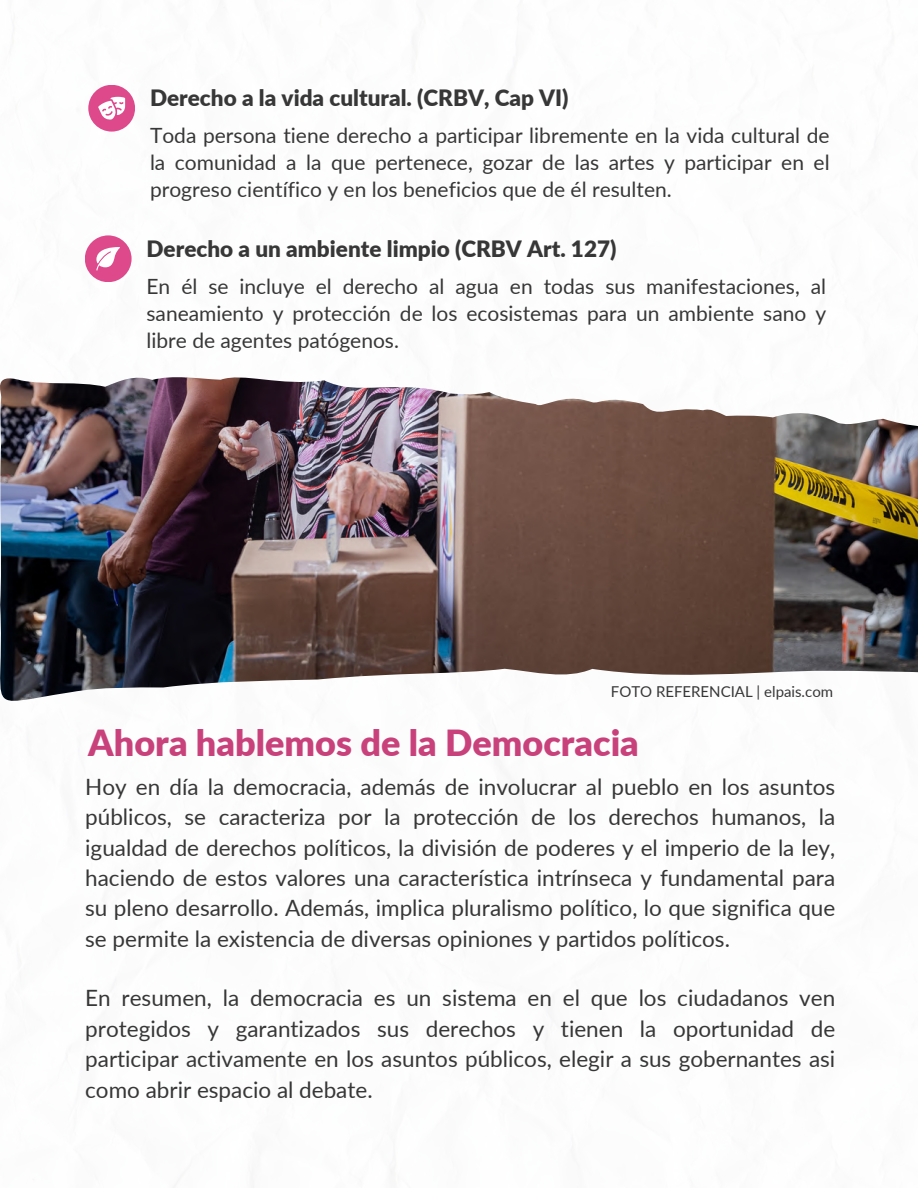
<style>
.page{position:relative;width:918px;height:1188px;background:#fff}
.page>*{position:absolute;margin:0;border:0;box-sizing:border-box;transform-origin:0 0}
.t1{font:900 36px "Lato";color:#c9417b}
.t2{font:22.5px/30.3px "Lato";color:#373737;text-align:justify}
.t3{font:900 22.5px "Lato";color:#373737}
.t4{font:21px/27px "Lato";color:#373737;text-align:justify}
.t5{font:15px "Lato";color:#373737}
</style>
<div class="page">
<div style="left:88px;top:85px;width:47px;height:47px;background:#de498b;border-radius:50%"></div>
<div style="left:85px;top:235px;width:47px;height:47px;background:#de498b;border-radius:50%"></div>
<svg style="left:98px;top:97px;width:27px;height:23px"></svg>
<svg style="left:96px;top:247px;width:24px;height:24px"></svg>
<img style="left:0;top:377px;width:918px;height:324px">
<p class="t3" style="left:150px;top:84px;width:420px">Derecho a la vida cultural. (CRBV, Cap VI)</p>
<p class="t4" style="left:150px;top:121px;width:681px">Toda persona tiene derecho a participar libremente en la vida cultural de la comunidad a la que pertenece, gozar de las artes y participar en el progreso científico y en los beneficios que de él resulten.</p>
<h2 class="t3" style="left:147px;top:235px;width:471px">Derecho a un ambiente limpio (CRBV Art. 127)</h2>
<p class="t4" style="left:147px;top:272px;width:681px">En él se incluye el derecho al agua en todas sus manifestaciones, al saneamiento y protección de los ecosistemas para un ambiente sano y libre de agentes patógenos.</p>
<p class="t5" style="left:611px;top:682px;width:224px">FOTO REFERENCIAL | elpais.com</p>
<p class="t1" style="left:88px;top:721px;width:552px">Ahora hablemos de la Democracia</p>
<h2 class="t2" style="left:85px;top:771px;width:752px">Hoy en día la democracia, además de involucrar al pueblo en los asuntos públicos, se caracteriza por la protección de los derechos humanos, la igualdad de derechos políticos, la división de poderes y el imperio de la ley, haciendo de estos valores una característica intrínseca y fundamental para su pleno desarrollo. Además, implica pluralismo político, lo que significa que se permite la existencia de diversas opiniones y partidos políticos.</h2>
<h3 class="t2" style="left:85px;top:983px;width:752px">En resumen, la democracia es un sistema en el que los ciudadanos ven protegidos y garantizados sus derechos y tienen la oportunidad de participar activamente en los asuntos públicos, elegir a sus gobernantes asi como abrir espacio al debate.</h3>
</div>
